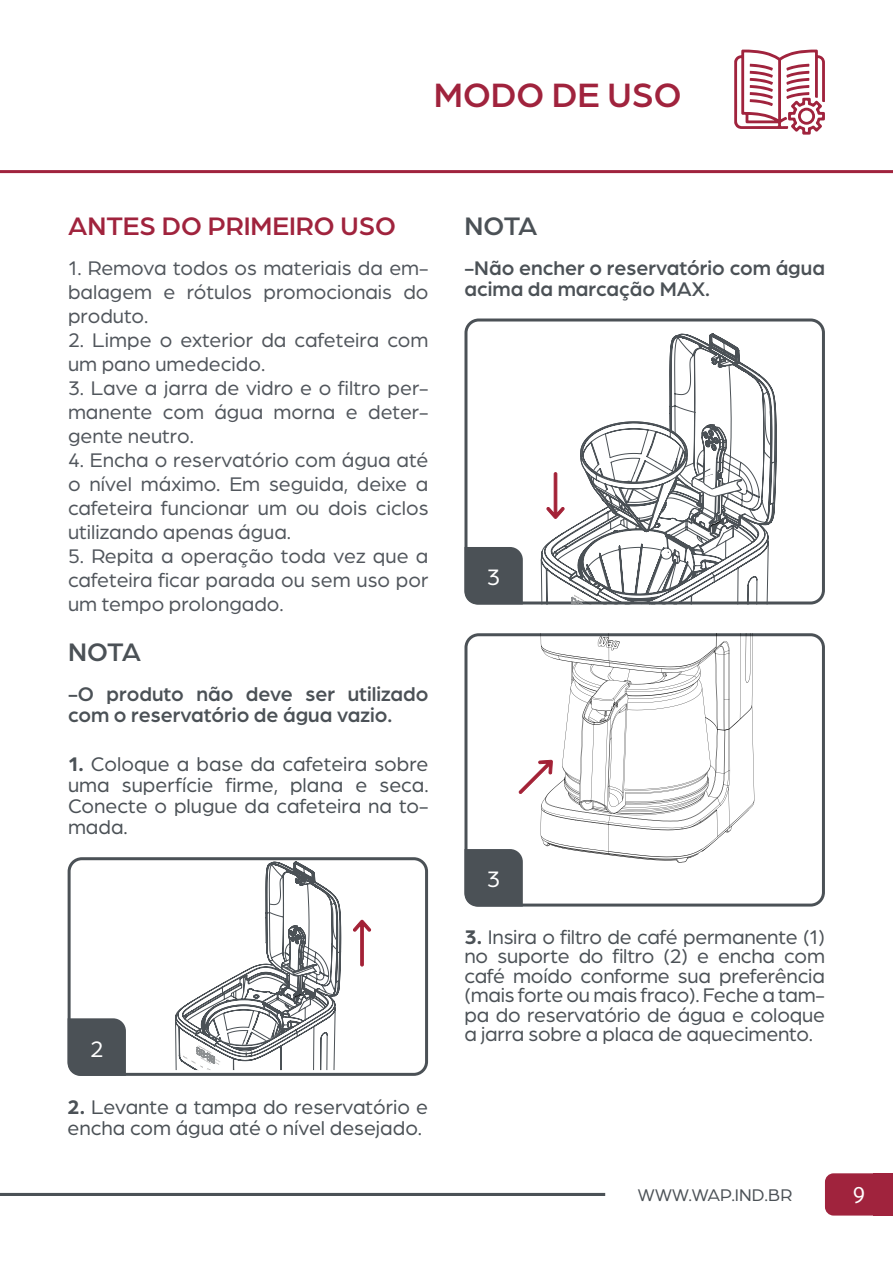
<style>
.page{position:relative;width:893px;height:1263px;background:#fff}
.page>*{position:absolute;margin:0;border:0;box-sizing:border-box;transform-origin:0 0}
.t1{font:500 36px "Arboria";color:#a0233d}
.t2{font:500 27px "Arboria";color:#a0233d}
.t3{font:500 27px "Arboria";letter-spacing:-.02em;color:#4b5156}
.t4{font:24px "Inter Face";color:#fff}
.t5{font:23.7px "Arboria";color:#fff}
.t6{font:21px/24px "Arboria";color:#51565c;text-align:justify}
.t7{font:21px/19.5px "Arboria";color:#4b5156;text-align:justify}
.t8{font:500 21px/21px "Arboria";color:#4b5156}
.t9{font:18px "Arboria";color:#4b5156}
.s1{font-weight:700}
</style>
<div class="page">
<hr style="left:2px;top:170px;width:889px;height:3px;background:#a0233d">
<svg style="left:734px;top:50px;width:91px;height:85px"></svg>
<div style="left:825px;top:1173px;width:68px;height:42px;background:#a0233d"></div>
<hr style="left:0;top:1193px;width:605px;height:3px;background:#4b5156">
<div style="left:68px;top:857px;width:360px;height:219px;border:3px solid #4b5156;border-radius:13px"></div>
<div style="left:68px;top:1018px;width:58px;height:58px;background:#4b5156"></div>
<div style="left:77px;top:1037px;width:39px;height:20px;background:#4b5156"></div>
<div style="left:464px;top:318px;width:361px;height:286px;border:3px solid #4b5156;border-radius:13px"></div>
<div style="left:464px;top:547px;width:59px;height:57px;background:#4b5156"></div>
<div style="left:474px;top:566px;width:39px;height:20px;background:#4b5156"></div>
<svg style="left:353px;top:919px;width:19px;height:48px"></svg>
<svg style="left:465px;top:849px;width:58px;height:57px;background:#50565b"></svg>
<div style="left:474px;top:868px;width:39px;height:20px;background:#4b5156"></div>
<svg style="left:175px;top:861px;width:166px;height:210px"></svg>
<div style="left:464px;top:633px;width:361px;height:273px;border:3px solid #4b5156;border-radius:13px"></div>
<svg style="left:541px;top:333px;width:236px;height:272px"></svg>
<svg style="left:540px;top:633px;width:214px;height:230px"></svg>
<svg style="left:518px;top:759px;width:35px;height:42px"></svg>
<h1 class="t1" style="left:434px;top:71px;width:249px">MODO DE USO</h1>
<p class="t2" style="left:68px;top:208px;width:330px">ANTES DO PRIMEIRO USO</p>
<p class="t6" style="left:68px;top:255px;width:362px">1. Remova todos os materiais da em&shy;balagem e rótulos promocionais do produto.</p>
<p class="t6" style="left:68px;top:327px;width:362px">2. Limpe o exterior da cafeteira com um pano umedecido.</p>
<p class="t6" style="left:68px;top:375px;width:362px">3. Lave a jarra de vidro e o filtro per&shy;manente com água morna e deter&shy;gente neutro.</p>
<p class="t6" style="left:68px;top:447px;width:362px">4. Encha o reservatório com água até o nível máximo. Em seguida, deixe a cafeteira funcionar um ou dois ciclos utilizando apenas água.</p>
<p class="t6" style="left:68px;top:543px;width:362px">5. Repita a operação toda vez que a cafeteira ficar parada ou sem uso por um tempo prolongado.</p>
<p class="t3" style="left:68px;top:634px;width:75px">NOTA</p>
<p class="t8" style="left:68px;top:682px;width:362px">-O produto não deve ser utilizado com o reservatório de água vazio.</p>
<p class="t7" style="left:68px;top:753px;width:362px;line-height:21px"><span class="s1">1.</span> Coloque a base da cafeteira sobre uma superfície firme, plana e seca.<br>Conecte o plugue da cafeteira na to&shy;mada.</p>
<p class="t5" style="left:90px;top:1033px;width:15px">2</p>
<p class="t7" style="left:68px;top:1096px;width:362px;line-height:21px"><span class="s1">2.</span> Levante a tampa do reservatório e encha com água até o nível desejado.</p>
<p class="t3" style="left:464px;top:208px;width:75px">NOTA</p>
<p class="t8" style="left:464px;top:256px;width:362px">-Não encher o reservatório com água acima da marcação MAX.</p>
<p class="t5" style="left:487px;top:562px;width:15px">3</p>
<p class="t5" style="left:487px;top:864px;width:15px">3</p>
<p class="t7" style="left:464px;top:926px;width:362px"><span class="s1">3.</span> Insira o filtro de café permanente (1) no suporte do filtro (2) e encha com café moído conforme sua preferência (mais forte ou mais fraco). Feche a tam&shy;pa do reservatório de água e coloque a jarra sobre a placa de aquecimento.</p>
<p class="t9" style="left:638px;top:1183px;width:156px">WWW.WAP.IND.BR</p>
<p class="t4" style="left:852px;top:1181px;width:14px">9</p>
</div>
